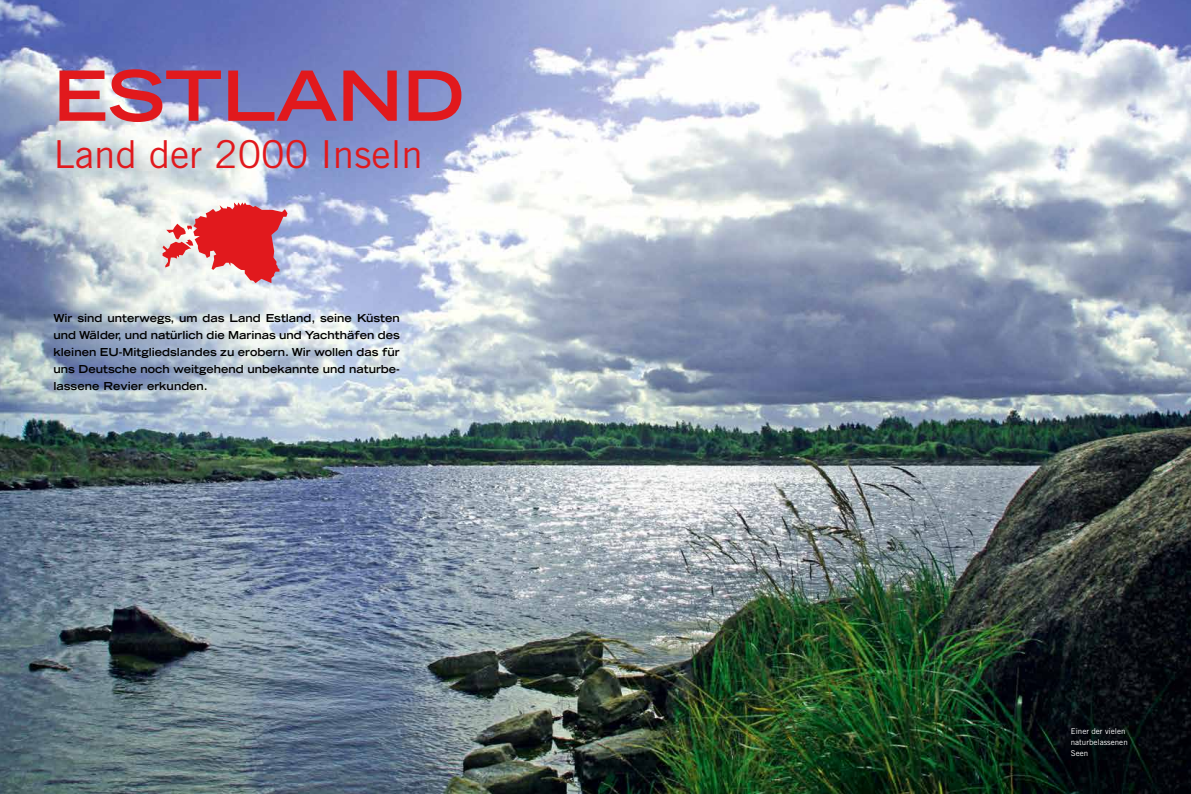
<style>
.page{position:relative;width:1191px;height:794px;background:#fff}
.page>*{position:absolute;margin:0;border:0;box-sizing:border-box;transform-origin:0 0}
.t1{font:700 expanded 69.1px "Trade Gothic LT Std";color:#e1191d}
.t2{font:38.5px "Trade Gothic LT Std";color:#e1191d}
.t3{font:700 expanded 11px/17px "Trade Gothic LT Std";color:#000;text-align:justify}
.t4{font:8px/11px "Trade Gothic LT Std";color:#fff}
</style>
<div class="page">
<img style="left:0;top:0;width:1191px;height:794px">
<svg style="left:163px;top:202px;width:124px;height:81px"></svg>
<h1 class="t1" style="left:54px;top:51px;width:412px">ESTLAND</h1>
<h2 class="t2" style="left:54px;top:131px;width:371px">Land der 2000 Inseln</h2>
<p class="t3" style="left:54px;top:309px;width:348px">Wir sind unterwegs, um das Land Estland, seine Küsten und Wälder, und natürlich die Marinas und Yachthäfen des kleinen EU-Mitgliedslandes zu erobern. Wir wollen das für uns Deutsche noch weitgehend unbekannte und naturbe&shy;lassene Revier erkunden.</p>
<p class="t4" style="left:1070px;top:726px;width:58px">Einer der vielen naturbelassenen<br>Seen</p>
</div>
